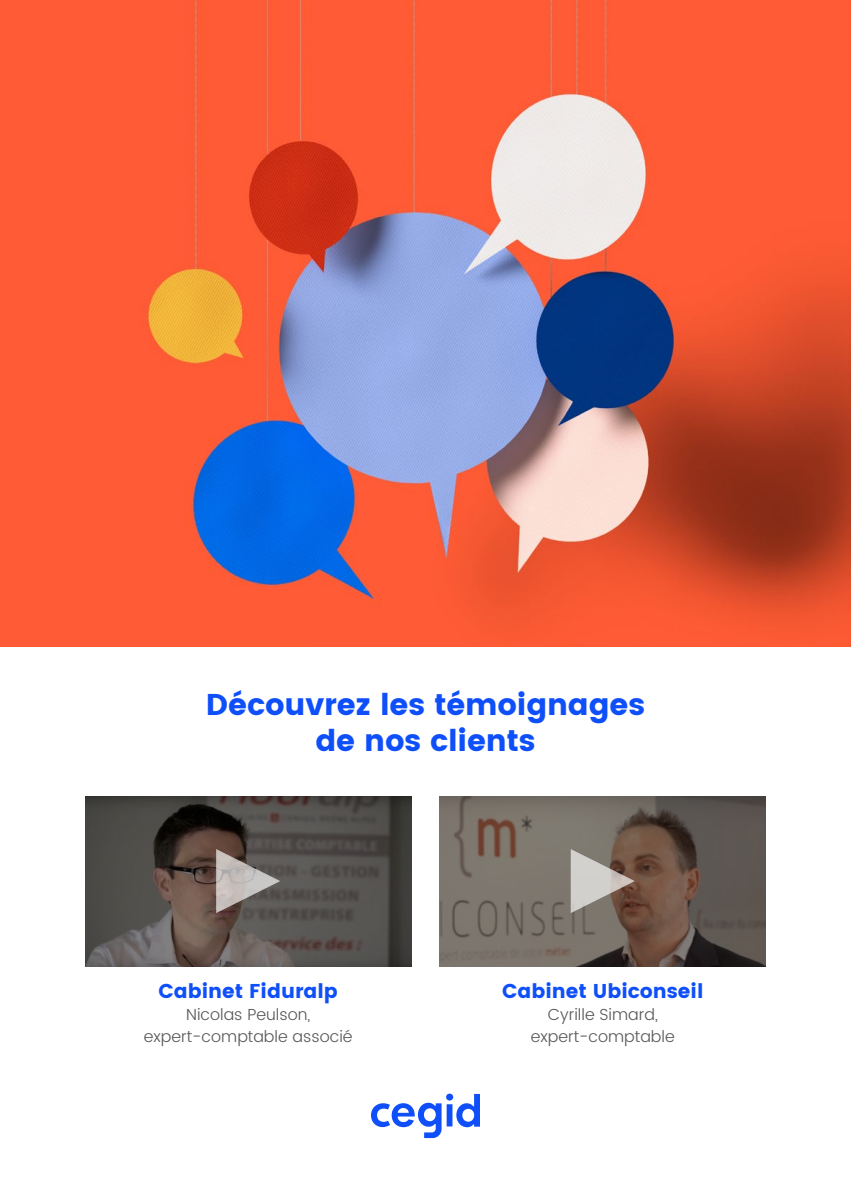
<style>
.page{position:relative;width:851px;height:1191px;background:#fff}
.page>*{position:absolute;margin:0;border:0;box-sizing:border-box;transform-origin:0 0}
.t1{font:30px/36px "Poppins";letter-spacing:-.005em;color:#0f4ffa;text-align:center}
.t2{font:20px "Poppins";color:#0f4ffa}
.t3{font:300 16px/22px "Poppins";color:#575756;text-align:center}
</style>
<div class="page">
<img style="left:0;top:0;width:850px;height:646px">
<svg style="left:85px;top:796px;width:326px;height:170px;background:#514b48"></svg>
<svg style="left:439px;top:796px;width:326px;height:170px;background:#6b6158"></svg>
<svg style="left:216px;top:849px;width:64px;height:64px;background:#8e8785"></svg>
<svg style="left:570px;top:849px;width:64px;height:64px;background:#a1958d"></svg>
<svg style="left:371px;top:1093px;width:109px;height:45px"></svg>
<h1 class="t1" style="left:206px;top:686px;width:441px">Découvrez les témoignages de nos clients</h1>
<p class="t2" style="left:158px;top:979px;width:181px">Cabinet Fiduralp</p>
<p class="t3" style="left:144px;top:1004px;width:210px">Nicolas Peulson, expert-comptable associé</p>
<p class="t2" style="left:502px;top:979px;width:203px">Cabinet Ubiconseil</p>
<p class="t3" style="left:530px;top:1004px;width:145px">Cyrille Simard, expert-comptable</p>
</div>
